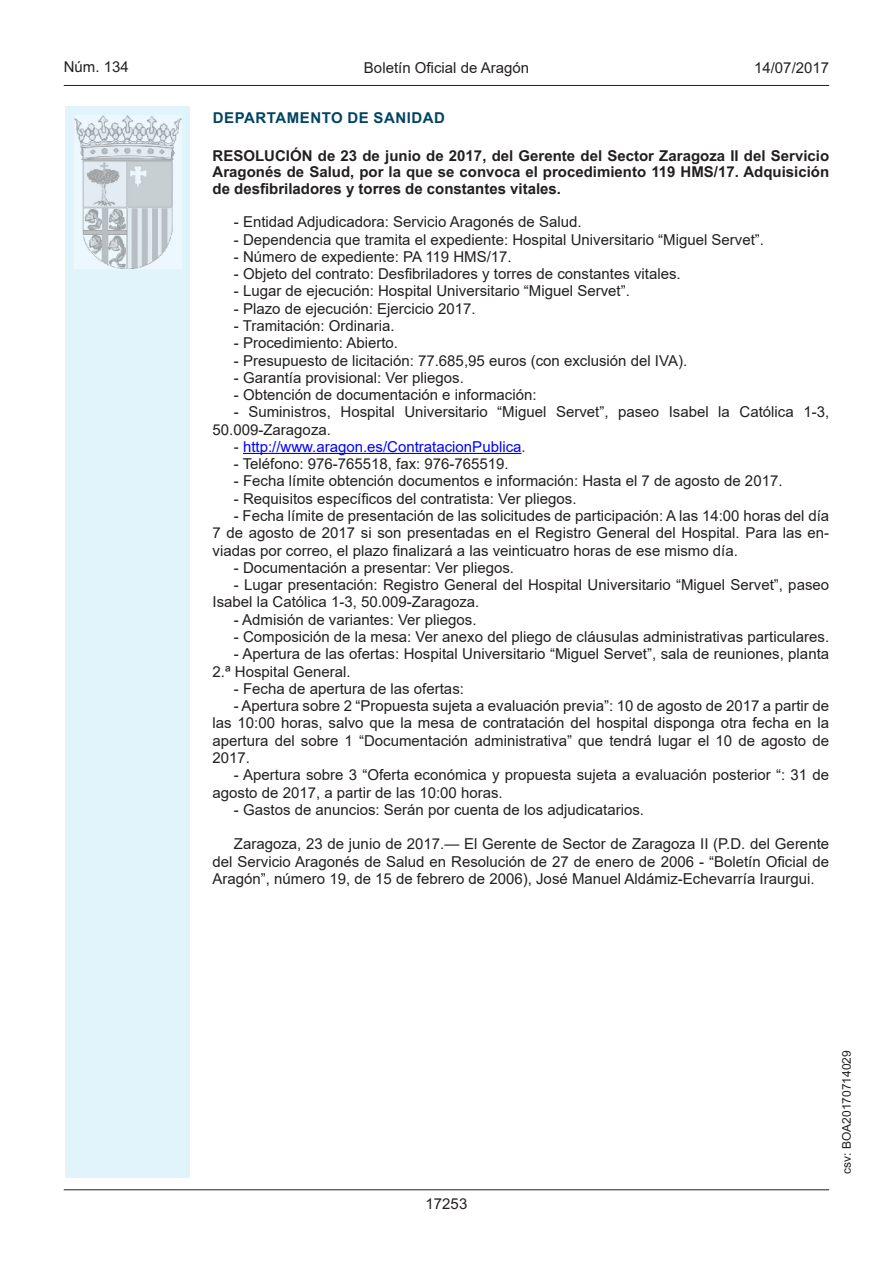
<style>
.page{position:relative;width:893px;height:1263px;background:#fff}
.page>*{position:absolute;margin:0;border:0;box-sizing:border-box;transform-origin:0 0}
.inicio_de_parrafo{font:15px/17.2px "Arial";color:#231f20}
.Titulo_text{font:15px/16.5px "Arial Bold MT2";color:#231f20;text-align:justify}
.inicio_de_parrafo-2{font:15px "Arial";color:#00f}
.estilo_head-c{font:15px "Arial";color:#231f20}
.emisor_text{font:15px "Arial Bold MT2";letter-spacing:.035em;color:#004462}
.estilo_head-d{font:15px "Arial MT2";color:#231f20}
.estilo_head-i{font:15px "Arial MT2";color:#231f20}
.numero_pagina{font:15px "Arial MT2";color:#231f20}
.estilo_head-i-2{font:12px "Arial MT2";color:#231f20}
.s1{font-family:"Arial";font-weight:700}
.s2{font-family:"Arial MT2";color:#231f20}
.s3{font-family:"Arial MT2"}
</style>
<div class="page">
<div style="left:65px;top:106px;width:125px;height:1072px;background:#e1f4fc"></div>
<img style="left:75px;top:115px;width:106px;height:153px">
<hr style="left:64px;top:85px;width:765px;height:1px;background:#231f20">
<hr style="left:64px;top:1189px;width:765px;height:1px;background:#231f20">
<hr style="left:243px;top:453px;width:279px;height:1px;background:#00f">
<p class="estilo_head-i" style="left:64px;top:57px;width:67px">Núm. 134</p>
<p class="estilo_head-c" style="left:364px;top:57px;width:167px">Boletín Oficial de Aragón</p>
<p class="estilo_head-d" style="left:754px;top:57px;width:77px">14/07/2017</p>
<p class="emisor_text" style="left:213px;top:107px;width:234px">DEPARTAMENTO DE SANIDAD</p>
<p class="Titulo_text" style="left:213px;top:147px;width:618px">RESOLUCIÓN de 23 de junio de 2017, del Gerente del Sector Zaragoza II del Servicio Aragonés de Salud, por la que se convoca el procedimiento 119 HMS/17. Adquisición <span class="s1">de desfibriladores y torres de constantes vitales.</span></p>
<p class="inicio_de_parrafo" style="left:234px;top:213px;width:349px">- Entidad Adjudicadora: Servicio Aragonés de Salud.</p>
<p class="inicio_de_parrafo" style="left:234px;top:231px;width:532px">- Dependencia que tramita el expediente: Hospital Universitario “Miguel Servet”.</p>
<p class="inicio_de_parrafo" style="left:234px;top:248px;width:279px">- Número de expediente: PA 119 HMS/17.</p>
<p class="inicio_de_parrafo" style="left:234px;top:265px;width:448px">- Objeto del contrato: Desfibriladores y torres de constantes vitales.</p>
<p class="inicio_de_parrafo" style="left:234px;top:282px;width:397px">- Lugar de ejecución: Hospital Universitario “Miguel Servet”.</p>
<p class="inicio_de_parrafo" style="left:234px;top:300px;width:243px">- Plazo de ejecución: Ejercicio 2017.</p>
<p class="inicio_de_parrafo" style="left:234px;top:317px;width:162px">- Tramitación: Ordinaria.</p>
<p class="inicio_de_parrafo" style="left:234px;top:334px;width:166px">- Procedimiento: Abierto.</p>
<p class="inicio_de_parrafo" style="left:234px;top:351px;width:455px">- Presupuesto de licitación: 77.685,95 euros (con exclusión del IVA).</p>
<p class="inicio_de_parrafo" style="left:234px;top:369px;width:232px">- Garantía provisional: Ver pliegos.</p>
<p class="inicio_de_parrafo" style="left:234px;top:386px;width:304px">- Obtención de documentación e información:</p>
<p class="inicio_de_parrafo" style="left:213px;top:403px;width:618px;text-indent:21px">- Suministros, Hospital Universitario “Miguel Servet”, paseo Isabel la Católica 1-3,<br>50.009-Zaragoza.</p>
<p class="inicio_de_parrafo-2" style="left:234px;top:436px;width:293px"><span class="s2">-</span> http://www.aragon.es/ContratacionPublica<span class="s2">.</span></p>
<p class="inicio_de_parrafo" style="left:234px;top:455px;width:276px">- Teléfono: 976-765518, fax: 976-765519.</p>
<p class="inicio_de_parrafo" style="left:234px;top:472px;width:550px">- Fecha límite obtención documentos e información: Hasta el 7 de agosto de 2017.</p>
<p class="inicio_de_parrafo" style="left:234px;top:490px;width:344px">- Requisitos específicos del contratista: Ver pliegos.</p>
<p class="inicio_de_parrafo" style="left:213px;top:507px;width:618px;text-align:justify;text-indent:21px">- Fecha límite de presentación de las solicitudes de participación: A las 14:00 horas del día 7 de agosto de 2017 si son presentadas en el Registro General del Hospital. Para las en&shy;viadas por correo, el plazo finalizará a las veinticuatro horas de ese mismo día.</p>
<p class="inicio_de_parrafo" style="left:234px;top:559px;width:282px">- Documentación a presentar: Ver pliegos.</p>
<p class="inicio_de_parrafo" style="left:213px;top:576px;width:618px;text-indent:21px">- Lugar presentación: Registro General del Hospital Universitario “Miguel Servet”, paseo<br>Isabel la Católica 1-3, 50.009-Zaragoza.</p>
<p class="inicio_de_parrafo" style="left:234px;top:611px;width:244px">- Admisión de variantes: Ver pliegos.</p>
<p class="inicio_de_parrafo" style="left:234px;top:628px;width:597px">- Composición de la mesa: Ver anexo del pliego de cláusulas administrativas particulares.</p>
<p class="inicio_de_parrafo" style="left:213px;top:645px;width:618px;text-indent:21px">- Apertura de las ofertas: Hospital Universitario “Miguel Servet”, sala de reuniones, planta<br>2.ª Hospital General.</p>
<p class="inicio_de_parrafo" style="left:234px;top:680px;width:232px">- Fecha de apertura de las ofertas:</p>
<p class="inicio_de_parrafo" style="left:213px;top:697px;width:618px;text-align:justify;text-indent:21px">- Apertura sobre 2 “Propuesta sujeta a evaluación previa”: 10 de agosto de 2017 a partir de las 10:00 horas, salvo que la mesa de contratación del hospital disponga otra fecha en la apertura del sobre 1 “Documentación administrativa” que tendrá lugar el 10 de agosto de <span class="s3">2017.</span></p>
<p class="inicio_de_parrafo" style="left:213px;top:766px;width:618px;text-indent:21px">- Apertura sobre 3 “Oferta económica y propuesta sujeta a evaluación posterior “: 31 de agosto de 2017, a partir de las 10:00 horas.</p>
<p class="inicio_de_parrafo" style="left:234px;top:801px;width:412px">- Gastos de anuncios: Serán por cuenta de los adjudicatarios.</p>
<p class="inicio_de_parrafo" style="left:213px;top:835px;width:618px;text-align:justify;text-indent:21px">Zaragoza, 23 de junio de 2017.— El Gerente de Sector de Zaragoza II (P.D. del Gerente del Servicio Aragonés de Salud en Resolución de 27 de enero de 2006 - “Boletín Oficial de Aragón”, número 19, de 15 de febrero de 2006), José Manuel Aldámiz-Echevarría Iraurgui.</p>
<p class="numero_pagina" style="left:426px;top:1193px;width:43px">17253</p>
<p class="estilo_head-i-2" style="left:838px;top:1174px;width:125px;rotate:-90deg">csv: BOA20170714029</p>
</div>
